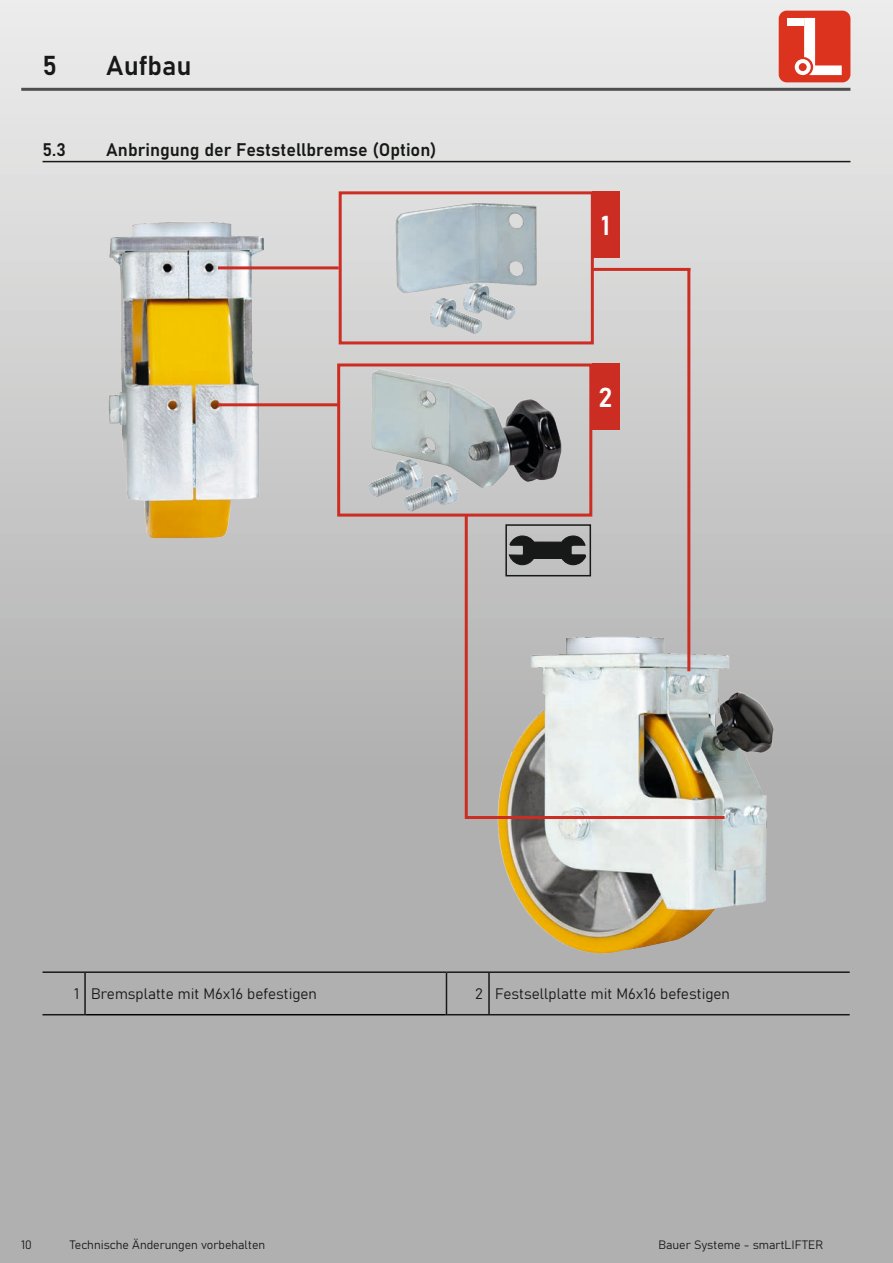
<style>
.page{position:relative;width:893px;height:1263px;background:#fff}
.page>*{position:absolute;margin:0;border:0;box-sizing:border-box;transform-origin:0 0}
.t1{font:27px "Bahnschrift";color:#171818}
.t2{font:27px "Bahnschrift";color:#fff}
.t3{font:18px "Bahnschrift";color:#171818}
.t4{font:15px "Bahnschrift";color:#171818}
.t5{font:12px "Bahnschrift";color:#171818}
</style>
<div class="page">
<div style="left:0;top:0;width:893px;height:1263px;background:linear-gradient(to bottom,#e4e4e3,#a2a2a2)"></div>
<div style="left:779px;top:11px;width:71px;height:71px;background:#dc331f;border-radius:8px"></div>
<div style="left:787px;top:18px;width:17px;height:7px;background:#fff"></div>
<svg style="left:795px;top:18px;width:47px;height:57px"></svg>
<hr style="left:21px;top:88px;width:829px;height:3px;background:#4f4f4f">
<hr style="left:43px;top:161px;width:807px;height:1px;background:#171818">
<hr style="left:43px;top:971px;width:42px;height:2px;background:#171818">
<hr style="left:85px;top:971px;width:361px;height:2px;background:#171818">
<hr style="left:84px;top:973px;width:2px;height:41px;background:#171818">
<hr style="left:446px;top:971px;width:43px;height:2px;background:#171818">
<hr style="left:446px;top:973px;width:1px;height:41px;background:#171818">
<hr style="left:489px;top:971px;width:361px;height:2px;background:#171818">
<hr style="left:488px;top:973px;width:2px;height:41px;background:#171818">
<hr style="left:43px;top:1014px;width:43px;height:1px;background:#171818">
<hr style="left:446px;top:1014px;width:43px;height:1px;background:#171818">
<hr style="left:489px;top:1014px;width:361px;height:1px;background:#171818">
<hr style="left:86px;top:1014px;width:360px;height:1px;background:#030403">
<img style="left:104px;top:215px;width:167px;height:326px">
<img style="left:489px;top:633px;width:290px;height:327px">
<img style="left:394px;top:202px;width:145px;height:132px">
<div style="left:339px;top:191px;width:255px;height:153px;border:3px solid #cc2e24"></div>
<img style="left:366px;top:367px;width:198px;height:146px">
<div style="left:337px;top:363px;width:255px;height:154px;border:3px solid #cc2d22"></div>
<hr style="left:218px;top:266px;width:121px;height:3px;background:#cc2d22">
<hr style="left:218px;top:403px;width:121px;height:3px;background:#cc2d22">
<hr style="left:687px;top:268px;width:3px;height:403px;background:#cc2d22">
<hr style="left:592px;top:268px;width:98px;height:3px;background:#cc2d22">
<hr style="left:465px;top:816px;width:260px;height:3px;background:#cc2d22">
<hr style="left:465px;top:516px;width:3px;height:300px;background:#cc2d22">
<div style="left:592px;top:191px;width:27px;height:66px;background:#cc2d22"></div>
<div style="left:592px;top:363px;width:27px;height:67px;background:#cc2d22"></div>
<svg style="left:508px;top:535px;width:79px;height:31px;background:#5a5b5b"></svg>
<div style="left:505px;top:524px;width:86px;height:52px;border:2px solid #171818"></div>
<p class="t1" style="left:43px;top:45px;width:16px">5</p>
<p class="t1" style="left:106px;top:45px;width:87px">Aufbau</p>
<p class="t3" style="left:43px;top:136px;width:25px">5.3</p>
<p class="t3" style="left:106px;top:136px;width:332px">Anbringung der Feststellbremse (Option)</p>
<p class="t2" style="left:601px;top:205px;width:10px">1</p>
<p class="t2" style="left:598px;top:377px;width:15px">2</p>
<p class="t4" style="left:74px;top:983px;width:6px">1</p>
<p class="t4" style="left:91px;top:983px;width:227px">Bremsplatte mit M6x16 befestigen</p>
<p class="t4" style="left:475px;top:983px;width:9px">2</p>
<p class="t4" style="left:495px;top:983px;width:236px">Festsellplatte mit M6x16 befestigen</p>
<p class="t5" style="left:21px;top:1235px;width:12px">10</p>
<p class="t5" style="left:70px;top:1235px;width:197px">Technische Änderungen vorbehalten</p>
<p class="t5" style="left:658px;top:1235px;width:166px">Bauer Systeme - smartLIFTER</p>
</div>
